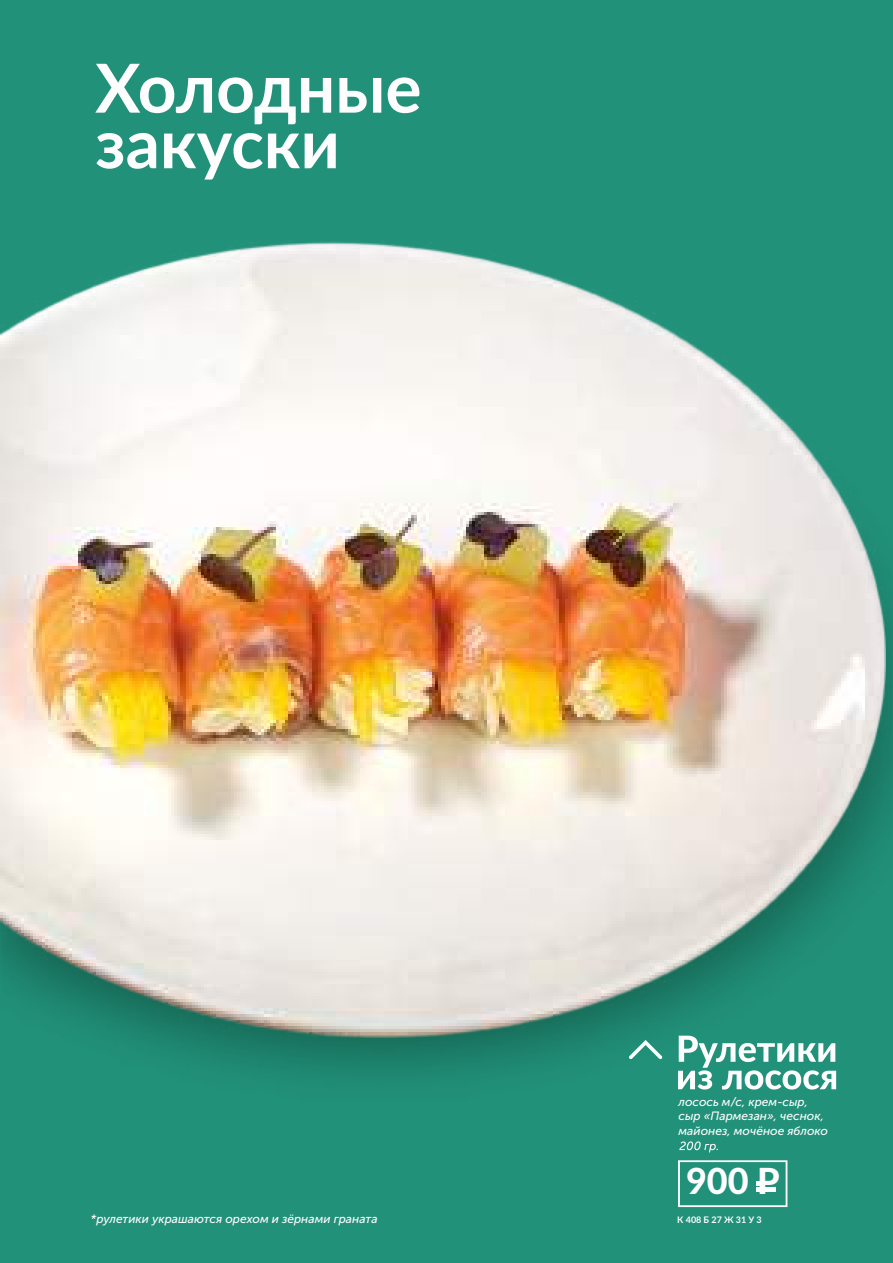
<style>
.page{position:relative;width:893px;height:1263px;background:#22917a}
.page>*{position:absolute;margin:0;border:0;box-sizing:border-box;transform-origin:0 0}
.t1{font:800 36px "Lato";color:#fdfdfd}
.t2{font:italic 12px/14.4px "Museo Sans Cyrl 500";color:#fdfdfd}
.t3{font:700 9px "Lato";color:#fdfdfd}
</style>
<div class="page">
<img style="left:144px;top:600px;width:749px;height:553px">
<img style="left:0;top:242px;width:885px;height:795px">
<svg style="left:95px;top:64px;width:324px;height:116px"></svg>
<svg style="left:629px;top:1040px;width:33px;height:19px"></svg>
<svg style="left:678px;top:1036px;width:158px;height:53px"></svg>
<svg style="left:679px;top:1141px;width:39px;height:11px"></svg>
<svg style="left:678px;top:1160px;width:109px;height:47px"></svg>
<p class="t2" style="left:90px;top:1212px;width:289px">*рулетики украшаются орехом и зёрнами граната</p>
<p class="t2" style="left:678px;top:1095px;width:151px">лосось м/с, крем-сыр, сыр «Пармезан», чеснок, майонез, мочёное яблоко</p>
<h1 class="t1" style="left:686px;top:1165px;width:95px">900 Р</h1>
<p class="t3" style="left:677px;top:1215px;width:86px">К 408 Б 27 Ж 31 У 3</p>
</div>
